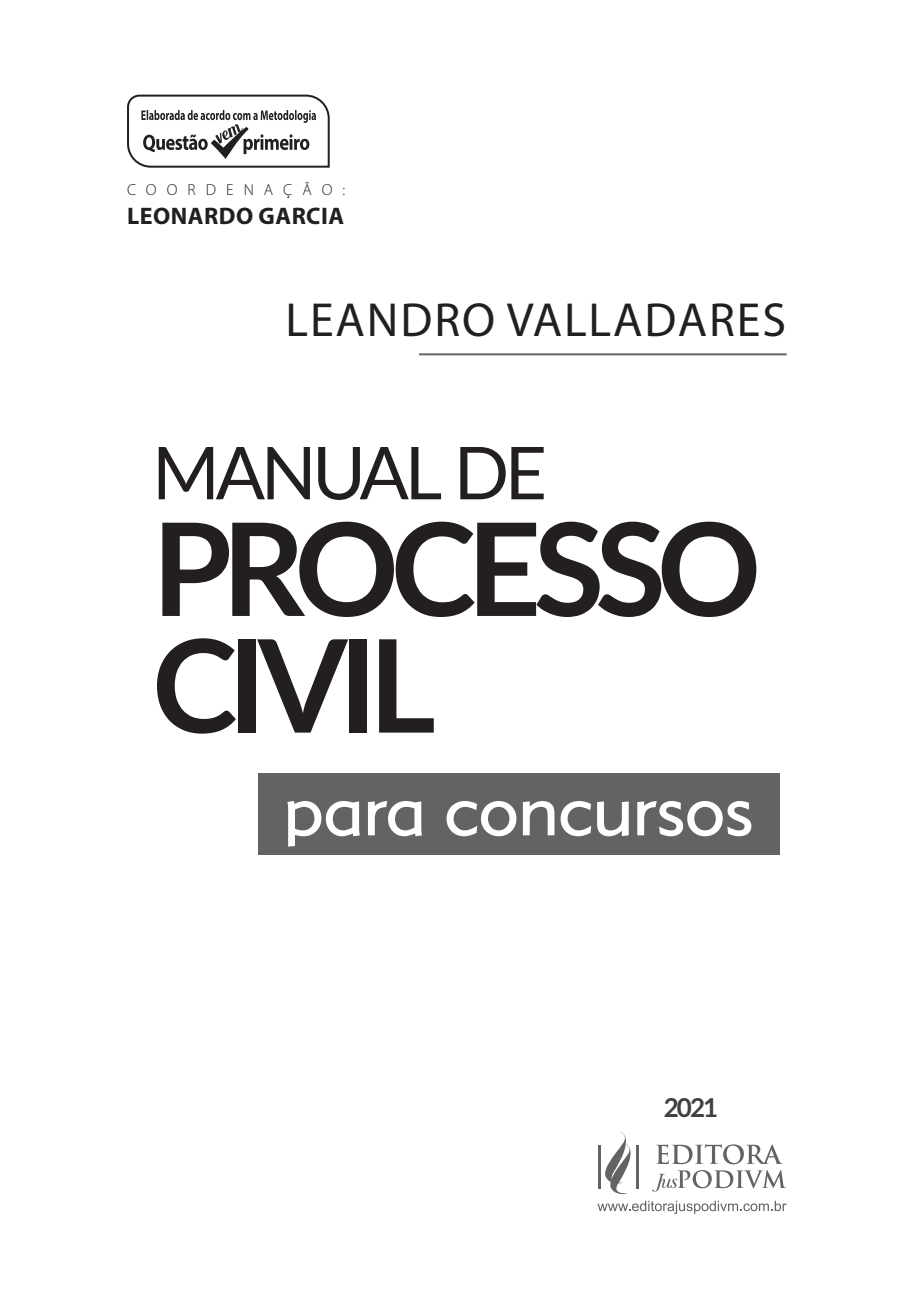
<style>
.page{position:relative;width:908px;height:1304px;background:#fff}
.page>*{position:absolute;margin:0;border:0;box-sizing:border-box;transform-origin:0 0}
.t1{font:700 129px/116.6px "Lato";letter-spacing:-.07em;color:#231f20}
.t2{font:73px "Lato";letter-spacing:-.06em;color:#231f20}
.t3{font:60px "Nivea";color:#fff}
.t4{font:48px "Myriad Pro";letter-spacing:.04em;color:#231f20}
.t5{font:700 26px "Lato";color:#404040}
.t6{font:700 24px "Myriad Pro";letter-spacing:.02em;color:#231f20}
.t7{font:300 16px "Myriad Pro";letter-spacing:.63em;color:#231f20}
</style>
<div class="page">
<svg style="left:605px;top:1132px;width:25px;height:62px"></svg>
<hr style="left:598px;top:1145px;width:2px;height:44px;background:#636366">
<hr style="left:636px;top:1145px;width:2px;height:44px;background:#636366">
<svg style="left:656px;top:1144px;width:126px;height:20px"></svg>
<svg style="left:652px;top:1170px;width:134px;height:22px"></svg>
<svg style="left:597px;top:1201px;width:189px;height:13px"></svg>
<hr style="left:419px;top:353px;width:367px;height:2px;background:#636366">
<div style="left:258px;top:773px;width:521px;height:82px;background:#636366"></div>
<svg style="left:127px;top:94px;width:203px;height:74px"></svg>
<p class="t7" style="left:127px;top:180px;width:220px">COORDENAÇÃO:</p>
<p class="t6" style="left:127px;top:200px;width:218px">LEONARDO GARCIA</p>
<p class="t4" style="left:285px;top:291px;width:502px">LEANDRO VALLADARES</p>
<h2 class="t2" style="left:152px;top:421px;width:396px">MANUAL DE</h2>
<h1 class="t1" style="left:152px;top:505px;width:610px">PROCESSO<br>CIVIL</h1>
<p class="t3" style="left:283px;top:775px;width:471px">para concursos</p>
<p class="t5" style="left:663px;top:1088px;width:56px">2021</p>
</div>
